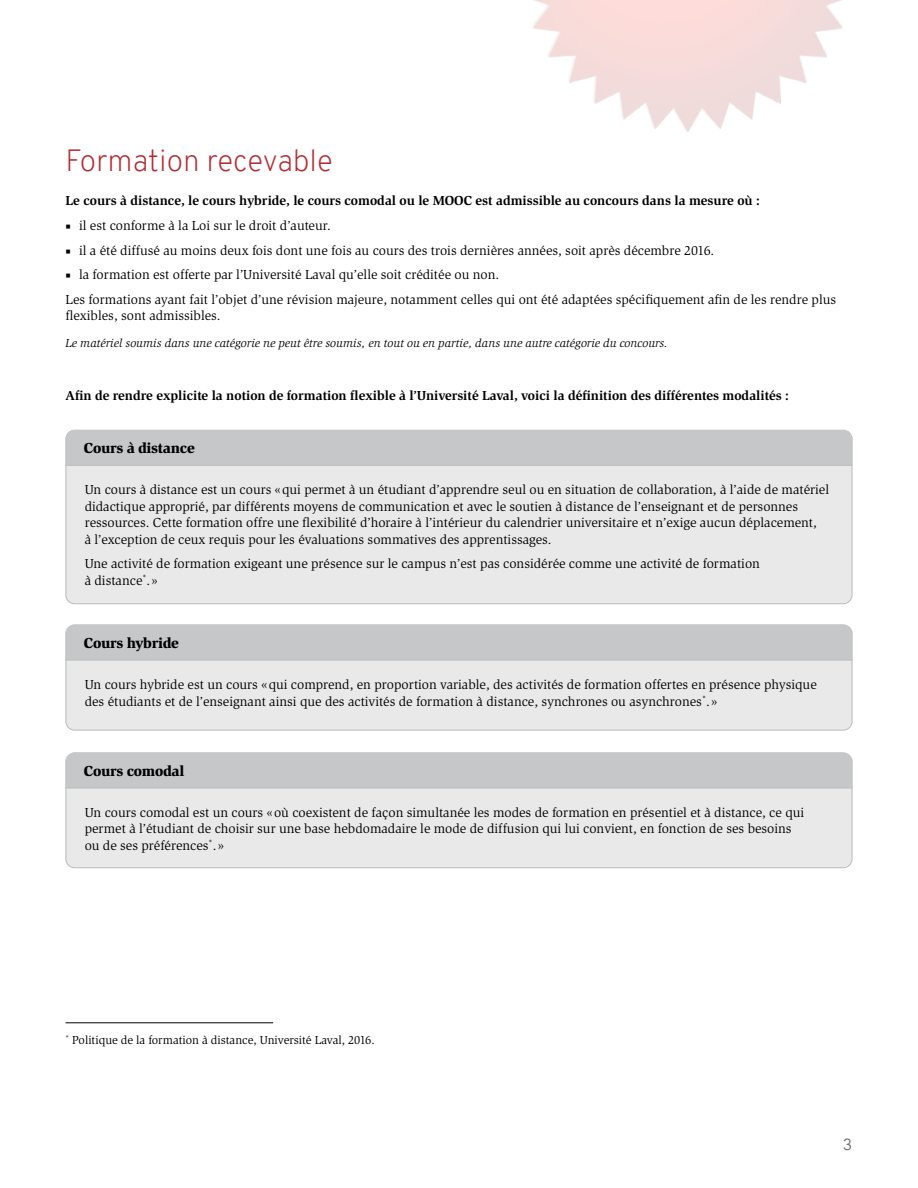
<style>
.page{position:relative;width:918px;height:1188px;background:#fff}
.page>*{position:absolute;margin:0;border:0;box-sizing:border-box;transform-origin:0 0}
.t1{font:200 30px "Overpass";color:#b32b31}
.t2{font:300 15.75px "Overpass";color:#646567}
.t3{font:900 15px "Slimbach Md ITC";letter-spacing:-.02em;color:#000}
.t4{font:13.5px/16.5px "Slimbach ITC";color:#000}
.t5{font:700 13.5px "Slimbach ITC";color:#000}
.t6{font:italic 12px "Slimbach ITC";color:#000}
.t7{font:12px "Slimbach ITC";color:#000}
.s1{font-family:"Minion Pro"}
</style>
<div class="page">
<img style="left:533px;top:0;width:310px;height:132px">
<div style="left:66px;top:430px;width:786px;height:174px;background:#e9e9ea;border-radius:9px"></div>
<div style="left:66px;top:625px;width:786px;height:105px;background:#e9e9ea;border-radius:9px"></div>
<div style="left:66px;top:753px;width:786px;height:115px;background:#e9e9ea;border-radius:9px"></div>
<div style="left:66px;top:625px;width:786px;height:105px;border:1px solid #bbbdbe;border-radius:9px"></div>
<div style="left:66px;top:753px;width:786px;height:115px;border:1px solid #bbbdbe;border-radius:9px"></div>
<div style="left:66px;top:430px;width:786px;height:35px;background:#c6c7c8"></div>
<div style="left:66px;top:625px;width:786px;height:35px;background:#c6c7c8"></div>
<div style="left:66px;top:753px;width:786px;height:35px;background:#c6c7c8"></div>
<hr style="left:66px;top:465px;width:786px;height:1px;background:#bbbdbe">
<hr style="left:66px;top:660px;width:786px;height:1px;background:#bbbdbe">
<hr style="left:66px;top:788px;width:786px;height:1px;background:#bbbdbe">
<hr style="left:66px;top:1023px;width:207px;height:1px;background:#000">
<h1 class="t1" style="left:66px;top:139px;width:269px">Formation recevable</h1>
<p class="t5" style="left:66px;top:193px;width:696px">Le cours à distance, le cours hybride, le cours comodal ou le MOOC est admissible au concours dans la mesure où :</p>
<p class="t4" style="left:66px;top:218px;width:267px"><span class="s1">■</span> il est conforme à la Loi sur le droit d’auteur.</p>
<p class="t4" style="left:66px;top:242px;width:650px"><span class="s1">■</span> il a été diffusé au moins deux fois dont une fois au cours des trois dernières années, soit après décembre 2016.</p>
<p class="t4" style="left:66px;top:263px;width:772px;line-height:24.6px"><span class="s1">■</span> la formation est offerte par l’Université Laval qu’elle soit créditée ou non.<br>Les formations ayant fait l’objet d’une révision majeure, notamment celles qui ont été adaptées spécifiquement afin de les rendre plus</p>
<p class="t4" style="left:66px;top:308px;width:157px">flexibles, sont admissibles.</p>
<p class="t6" style="left:66px;top:337px;width:604px">Le matériel soumis dans une catégorie ne peut être soumis, en tout ou en partie, dans une autre catégorie du concours.</p>
<p class="t5" style="left:66px;top:388px;width:725px">Afin de rendre explicite la notion de formation flexible à l’Université Laval, voici la définition des différentes modalités :</p>
<p class="t3" style="left:84px;top:439px;width:112px">Cours à distance</p>
<p class="t4" style="left:85px;top:482px;width:746px">Un cours à distance est un cours «qui permet à un étudiant d’apprendre seul ou en situation de collaboration, à l’aide de matériel didactique approprié, par différents moyens de communication et avec le soutien à distance de l’enseignant et de personnes ressources. Cette formation offre une flexibilité d’horaire à l’intérieur du calendrier universitaire et n’exige aucun déplacement,<br>à l’exception de ceux requis pour les évaluations sommatives des apprentissages.</p>
<p class="t4" style="left:85px;top:556px;width:677px">Une activité de formation exigeant une présence sur le campus n’est pas considérée comme une activité de formation à distance<sup>*</sup>. »</p>
<p class="t3" style="left:84px;top:634px;width:97px">Cours hybride</p>
<p class="t4" style="left:85px;top:676px;width:734px">Un cours hybride est un cours «qui comprend, en proportion variable, des activités de formation offertes en présence physique des étudiants et de l’enseignant ainsi que des activités de formation à distance, synchrones ou asynchrones<sup>*</sup>. »</p>
<p class="t3" style="left:84px;top:762px;width:102px">Cours comodal</p>
<p class="t4" style="left:85px;top:804px;width:721px">Un cours comodal est un cours «où coexistent de façon simultanée les modes de formation en présentiel et à distance, ce qui permet à l’étudiant de choisir sur une base hebdomadaire le mode de diffusion qui lui convient, en fonction de ses besoins ou de ses préférences<sup>*</sup>. »</p>
<p class="t7" style="left:66px;top:1033px;width:311px"><sup>*</sup> Politique de la formation à distance, Université Laval, 2016.</p>
<p class="t2" style="left:843px;top:1133px;width:11px">3</p>
</div>
